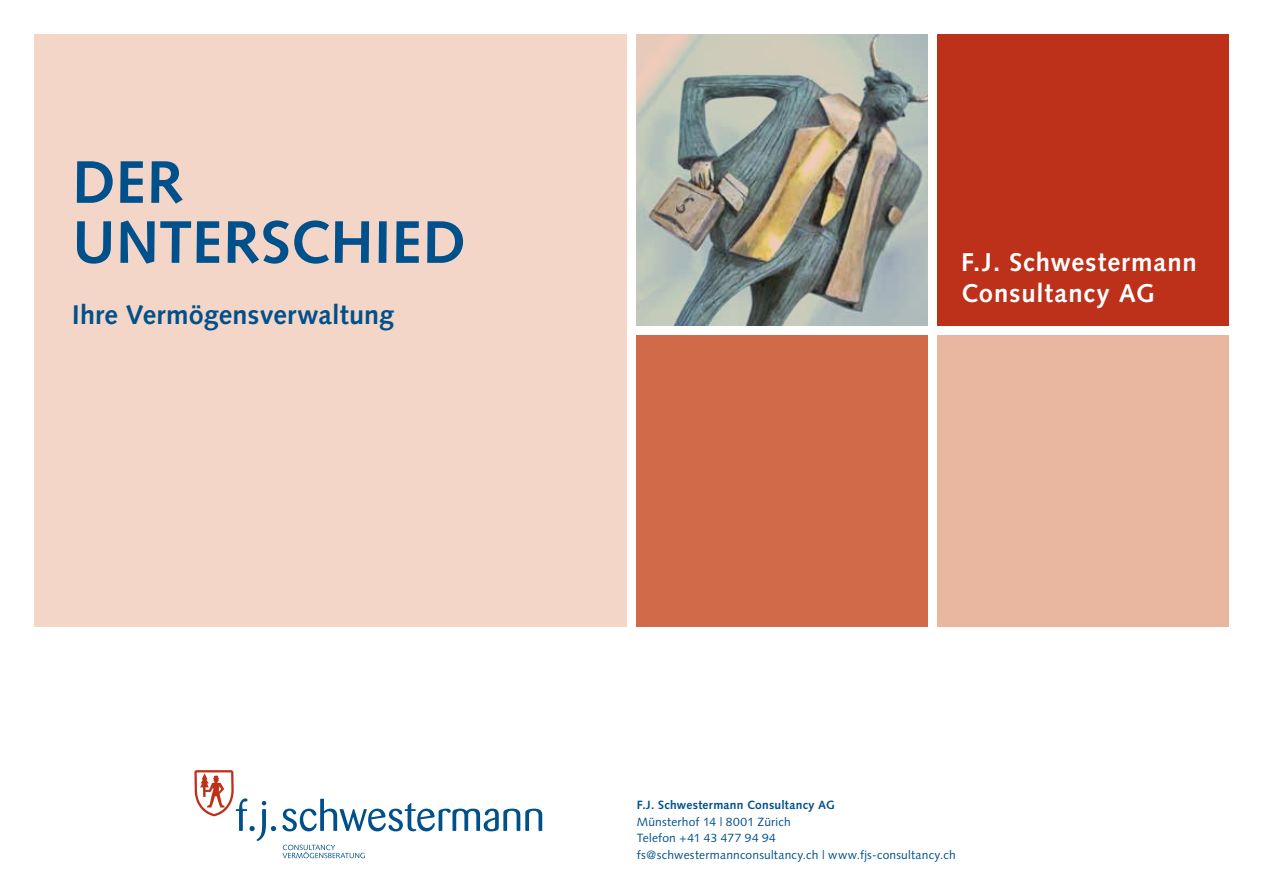
<style>
.page{position:relative;width:1263px;height:893px;background:#fff}
.page>*{position:absolute;margin:0;border:0;box-sizing:border-box;transform-origin:0 0}
.t1{font:700 60px/60px "Syntax";letter-spacing:.01em;color:#00508c}
.t2{font:700 27px "Syntax";letter-spacing:.01em;color:#00508c}
.t3{font:700 25.8px/30.9px "Syntax";letter-spacing:.04em;color:#fff}
.t4{font:12px/16.5px "Syntax";letter-spacing:.02em;color:#00508c}
.t5{font:700 12px "Syntax";letter-spacing:.025em;color:#00508c}
</style>
<div class="page">
<div style="left:34px;top:34px;width:593px;height:593px;background:#f3d6c8"></div>
<img style="left:637px;top:34px;width:291px;height:291px">
<div style="left:637px;top:336px;width:291px;height:291px;background:#d06a48"></div>
<div style="left:938px;top:34px;width:291px;height:291px;background:#bd301a"></div>
<div style="left:938px;top:336px;width:291px;height:291px;background:#e9b69f"></div>
<svg style="left:282px;top:799px;width:260px;height:32px"></svg>
<svg style="left:283px;top:845px;width:82px;height:13px"></svg>
<svg style="left:194px;top:770px;width:82px;height:71px"></svg>
<h1 class="t1" style="left:72px;top:153px;width:395px">DER<br>UNTERSCHIED</h1>
<h2 class="t2" style="left:72px;top:299px;width:323px">Ihre Vermögensverwaltung</h2>
<h3 class="t3" style="left:961px;top:247px;width:237px">F.J. Schwestermann<br>Consultancy AG</h3>
<p class="t5" style="left:637px;top:798px;width:199px">F.J. Schwestermann Consultancy AG</p>
<p class="t4" style="left:637px;top:814px;width:320px">Münsterhof 14 | 8001 Zürich<br>Telefon +41 43 477 94 94 fs@schwestermannconsultancy.ch | www.fjs-consultancy.ch</p>
</div>
